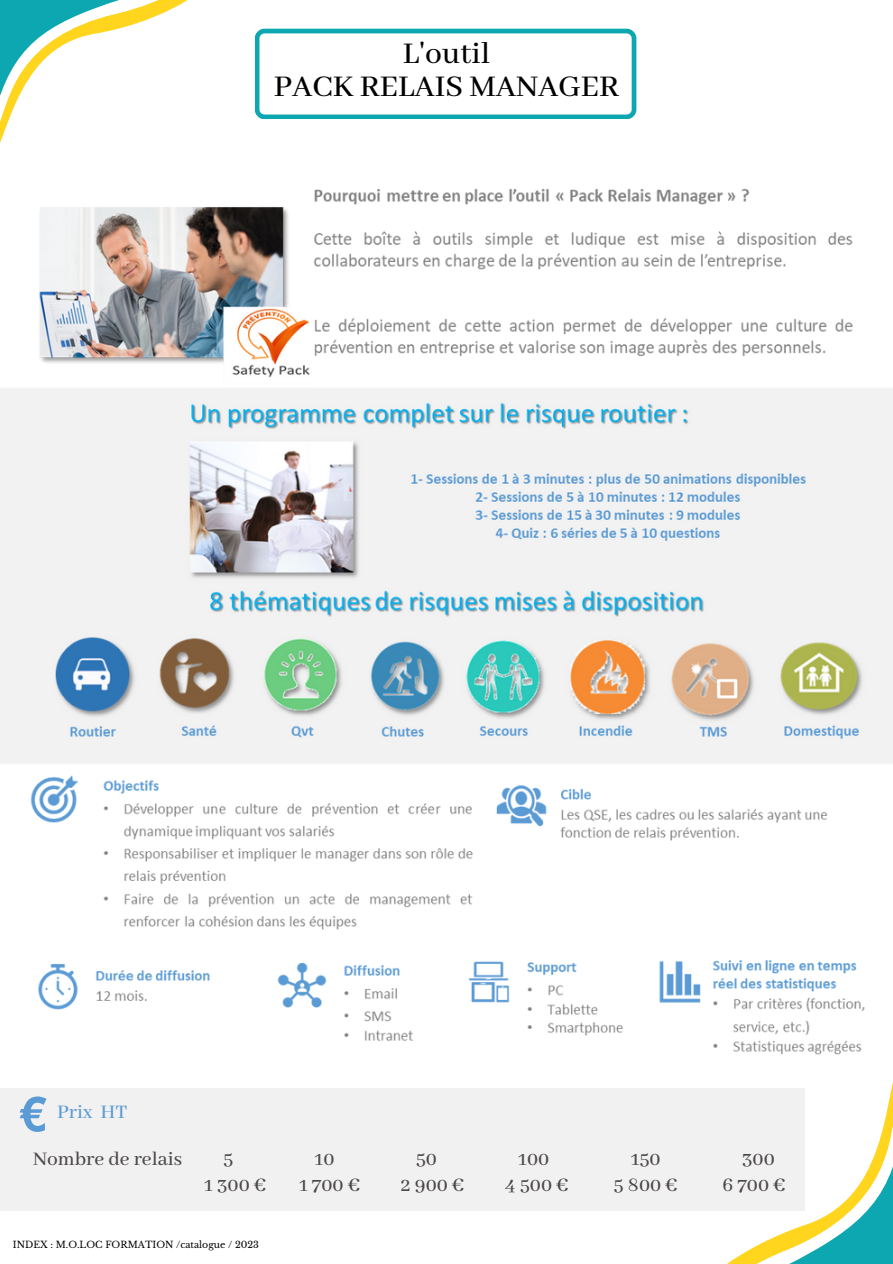
<style>
.page{position:relative;width:893px;height:1264px;background:#fff}
.page>*{position:absolute;margin:0;border:0;box-sizing:border-box;transform-origin:0 0}
.t1{font:500 33.45px "Abhaya Libre";color:#000}
.t2{font:500 21.3px "Abhaya Libre";color:#4d4948}
.t3{font:500 21.3px "Abhaya Libre";color:#5b9bd5}
.t4{font:9.3px "Libre Baskerville";color:#000}
</style>
<div class="page">
<svg style="left:0;top:0;width:188px;height:143px"></svg>
<svg style="left:679px;top:1087px;width:213px;height:176px"></svg>
<svg style="left:255px;top:29px;width:381px;height:90px"></svg>
<div style="left:0;top:1088px;width:804px;height:122px;background:#f1f1f1"></div>
<svg style="left:20px;top:1096px;width:26px;height:35px"></svg>
<img style="left:0;top:189px;width:892px;height:866px">
<p class="t1" style="left:403px;top:35px;width:89px">L'outil</p>
<p class="t1" style="left:274px;top:68px;width:347px">PACK RELAIS MANAGER</p>
<p class="t3" style="left:57px;top:1100px;width:72px">Prix HT</p>
<p class="t2" style="left:33px;top:1147px;width:151px">Nombre de relais</p>
<p class="t2" style="left:223px;top:1147px;width:12px">5</p>
<p class="t2" style="left:314px;top:1147px;width:21px">10</p>
<p class="t2" style="left:416px;top:1147px;width:23px">50</p>
<p class="t2" style="left:518px;top:1147px;width:32px">100</p>
<p class="t2" style="left:630px;top:1147px;width:32px">150</p>
<p class="t2" style="left:742px;top:1147px;width:34px">300</p>
<p class="t2" style="left:204px;top:1172px;width:64px">1300€</p>
<p class="t2" style="left:299px;top:1172px;width:63px">1700€</p>
<p class="t2" style="left:401px;top:1172px;width:65px">2900€</p>
<p class="t2" style="left:505px;top:1172px;width:65px">4500€</p>
<p class="t2" style="left:613px;top:1172px;width:66px">5800€</p>
<p class="t2" style="left:722px;top:1172px;width:65px">6700€</p>
<p class="t4" style="left:13px;top:1238px;width:247px">INDEX : M.O.LOC FORMATION /catalogue / 2023</p>
</div>
